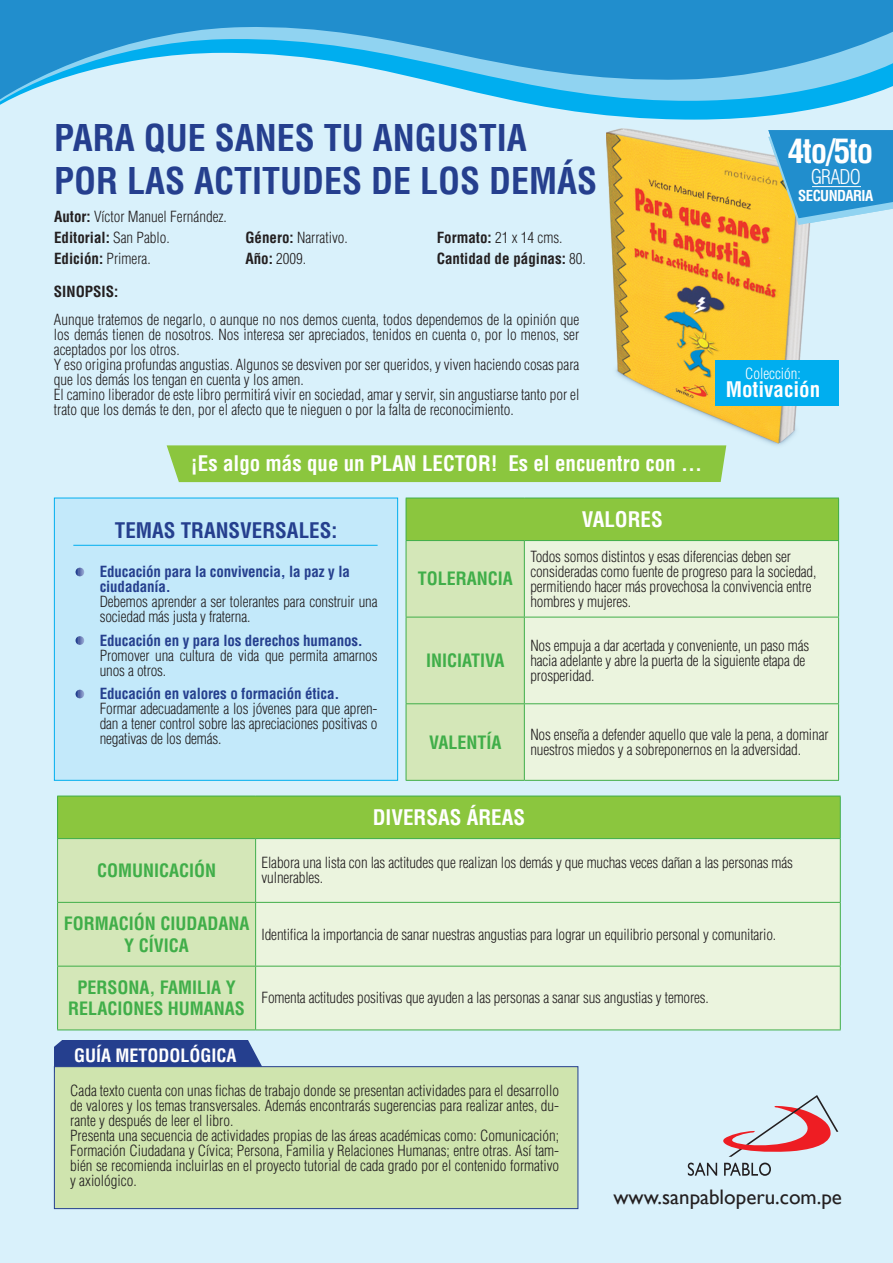
<style>
.page{position:relative;width:893px;height:1263px;background:#fff}
.page>*{position:absolute;margin:0;border:0;box-sizing:border-box;transform-origin:0 0}
.t1{font:700 condensed 36px/43.2px "Helvetica LT Std";color:#253f8e}
.t2{font:700 condensed 33px "Helvetica LT Std";letter-spacing:-.04em;color:#fff}
.t3{font:700 condensed 21px "Helvetica LT Std";color:#fff}
.t4{font:21px "Gill Sans";color:#231f20}
.t5{font:700 condensed 21px "Helvetica LT Std";color:#253f8e}
.t6{font:300 condensed 19.95px "Helvetica LT Std";letter-spacing:-.04em;color:#fff}
.t7{font:700 condensed 18px/21.6px "Helvetica LT Std";color:#40ae49;text-align:center}
.t8{font:700 condensed 18px "Helvetica LT Std";color:#fff}
.t9{font:300 condensed 15px/15px "Helvetica LT Std";color:#231f20}
.t10{font:700 condensed 15px/15px "Helvetica LT Std";letter-spacing:-.01em;color:#253f8e}
.t11{font:700 condensed 15px/21px "Helvetica LT Std";color:#231f20}
.t12{font:300 condensed 15px "Helvetica LT Std";color:#fff}
.t13{font:700 condensed 14.7px "Helvetica LT Std";letter-spacing:-.04em;color:#fff}
.s1{font-weight:700}
.s2{font-weight:300}
</style>
<div class="page">
<div style="left:0;top:39px;width:893px;height:1224px;background:#d9f1fb"></div>
<svg style="left:688px;top:1095px;width:150px;height:81px"></svg>
<div style="left:0;top:0;width:893px;height:22px;background:#218ecd"></div>
<svg style="left:0;top:22px;width:893px;height:95px"></svg>
<div style="left:54px;top:1040px;width:208px;height:26px;background:#253f8e"></div>
<div style="left:54px;top:1066px;width:524px;height:143px;background:#cfe4ae;border:1px solid #253f8e"></div>
<img style="left:606px;top:128px;width:233px;height:319px">
<svg style="left:768px;top:130px;width:125px;height:95px;background:#4da0c2"></svg>
<div style="left:58px;top:796px;width:782px;height:42px;background:#8bc63e"></div>
<div style="left:58px;top:839px;width:197px;height:190px;background:#d4e7b8"></div>
<div style="left:256px;top:839px;width:584px;height:190px;background:#ebf4de"></div>
<hr style="left:840px;top:839px;width:1px;height:63px;background:#40ae49">
<hr style="left:57px;top:902px;width:199px;height:1px;background:#40ae49">
<hr style="left:256px;top:902px;width:585px;height:1px;background:#40ae49">
<hr style="left:840px;top:903px;width:1px;height:63px;background:#40ae49">
<hr style="left:57px;top:966px;width:199px;height:1px;background:#40ae49">
<hr style="left:256px;top:966px;width:585px;height:1px;background:#40ae49">
<hr style="left:840px;top:966px;width:1px;height:63px;background:#40ae49">
<hr style="left:256px;top:1029px;width:585px;height:1px;background:#40ae49">
<hr style="left:57px;top:839px;width:1px;height:63px;background:#40ae49">
<hr style="left:255px;top:839px;width:1px;height:63px;background:#40ae49">
<hr style="left:57px;top:903px;width:1px;height:63px;background:#40ae49">
<hr style="left:255px;top:903px;width:1px;height:63px;background:#40ae49">
<hr style="left:57px;top:966px;width:1px;height:63px;background:#40ae49">
<hr style="left:255px;top:966px;width:1px;height:63px;background:#40ae49">
<hr style="left:57px;top:1029px;width:199px;height:1px;background:#40ae49">
<hr style="left:57px;top:796px;width:199px;height:1px;background:#40ae49">
<hr style="left:57px;top:796px;width:1px;height:42px;background:#40ae49">
<hr style="left:256px;top:796px;width:585px;height:1px;background:#40ae49">
<hr style="left:840px;top:796px;width:1px;height:42px;background:#40ae49">
<hr style="left:57px;top:838px;width:199px;height:1px;background:#40ae49">
<hr style="left:256px;top:838px;width:585px;height:1px;background:#40ae49">
<div style="left:406px;top:498px;width:433px;height:42px;background:#8bc63e"></div>
<div style="left:407px;top:541px;width:117px;height:239px;background:#d4e7b8"></div>
<div style="left:525px;top:541px;width:313px;height:239px;background:#ebf4de"></div>
<hr style="left:406px;top:498px;width:118px;height:1px;background:#40ae49">
<hr style="left:406px;top:498px;width:1px;height:42px;background:#40ae49">
<hr style="left:524px;top:498px;width:315px;height:1px;background:#40ae49">
<hr style="left:838px;top:498px;width:1px;height:42px;background:#40ae49">
<hr style="left:524px;top:540px;width:315px;height:1px;background:#40ae49">
<hr style="left:838px;top:541px;width:1px;height:76px;background:#40ae49">
<hr style="left:406px;top:617px;width:118px;height:1px;background:#40ae49">
<hr style="left:524px;top:617px;width:315px;height:1px;background:#40ae49">
<hr style="left:838px;top:617px;width:1px;height:86px;background:#40ae49">
<hr style="left:406px;top:703px;width:118px;height:1px;background:#40ae49">
<hr style="left:524px;top:703px;width:315px;height:1px;background:#40ae49">
<hr style="left:838px;top:704px;width:1px;height:76px;background:#40ae49">
<hr style="left:524px;top:780px;width:315px;height:1px;background:#40ae49">
<hr style="left:406px;top:540px;width:118px;height:1px;background:#40ae49">
<hr style="left:406px;top:541px;width:1px;height:76px;background:#40ae49">
<hr style="left:524px;top:541px;width:1px;height:76px;background:#40ae49">
<hr style="left:406px;top:617px;width:1px;height:86px;background:#40ae49">
<hr style="left:524px;top:617px;width:1px;height:86px;background:#40ae49">
<hr style="left:406px;top:704px;width:1px;height:76px;background:#40ae49">
<hr style="left:524px;top:704px;width:1px;height:76px;background:#40ae49">
<hr style="left:406px;top:780px;width:118px;height:1px;background:#40ae49">
<hr style="left:812px;top:186px;width:49px;height:1px;background:#fff">
<div style="left:54px;top:498px;width:344px;height:283px;background:#c3e9fa;border:1px solid #00aeef"></div>
<div style="left:167px;top:445px;width:559px;height:37px;background:#8bc63e"></div>
<hr style="left:73px;top:545px;width:305px;height:1px;background:#00aeef">
<div style="left:715px;top:361px;width:123px;height:45px;background:#00aeef"></div>
<h1 class="t1" style="left:54px;top:116px;width:545px">PARA QUE SANES TU ANGUSTIA<br>POR LAS ACTITUDES DE LOS DEMÁS</h1>
<p class="t9" style="left:54px;top:206px;width:174px;line-height:21px"><span class="s1">Autor:</span> Víctor Manuel Fernández.<br><span class="s1">Editorial:</span> San Pablo.<br><span class="s1">Edición:</span> Primera.</p>
<p class="t9" style="left:245px;top:227px;width:104px;line-height:21px"><span class="s1">Género:</span> Narrativo.<br><span class="s1">Año:</span> 2009.</p>
<p class="t11" style="left:437px;top:227px;width:151px">Formato: <span class="s2">21 x 14 cms.<br></span>Cantidad de páginas: <span class="s2">80.</span></p>
<p class="t11" style="left:54px;top:281px;width:66px">SINOPSIS:</p>
<p class="t9" style="left:54px;top:312px;width:527px">Aunque tratemos de negarlo, o aunque no nos demos cuenta, todos dependemos de la opinión que los demás tienen de nosotros. Nos interesa ser apreciados, tenidos en cuenta o, por lo menos, ser aceptados por los otros.<br>Y eso origina profundas angustias. Algunos se desviven por ser queridos, y viven haciendo cosas para que los demás los tengan en cuenta y los amen.<br>El camino liberador de este libro permitirá vivir en sociedad, amar y servir, sin angustiarse tanto por el trato que los demás te den, por el afecto que te nieguen o por la falta de reconocimiento.</p>
<h3 class="t3" style="left:191px;top:450px;width:512px">¡Es algo más que un PLAN LECTOR! Es el encuentro con …</h3>
<h3 class="t5" style="left:115px;top:518px;width:224px">TEMAS TRANSVERSALES:</h3>
<h3 class="t3" style="left:582px;top:506px;width:82px">VALORES</h3>
<h2 class="t2" style="left:788px;top:131px;width:87px">4to/5to</h2>
<h3 class="t6" style="left:811px;top:164px;width:51px">GRADO</h3>
<p class="t13" style="left:798px;top:186px;width:76px">SECUNDARIA</p>
<p class="t12" style="left:745px;top:364px;width:57px">Colección:</p>
<h3 class="t3" style="left:726px;top:376px;width:96px">Motivación</h3>
<p class="t10" style="left:100px;top:564px;width:252px">Educación para la convivencia, la paz y la ciudadanía.</p>
<p class="t9" style="left:100px;top:594px;width:279px">Debemos aprender a ser tolerantes para construir una sociedad más justa y fraterna.</p>
<p class="t10" style="left:100px;top:633px;width:265px">Educación en y para los derechos humanos.</p>
<p class="t9" style="left:100px;top:648px;width:279px">Promover una cultura de vida que permita amarnos unos a otros.</p>
<p class="t10" style="left:100px;top:686px;width:241px">Educación en valores o formación ética.</p>
<p class="t9" style="left:100px;top:701px;width:279px;text-align:justify">Formar adecuadamente a los jóvenes para que apren&shy;dan a tener control sobre las apreciaciones positivas o negativas de los demás.</p>
<p class="t7" style="left:418px;top:568px;width:97px">TOLERANCIA</p>
<p class="t7" style="left:426px;top:649px;width:80px">INICIATIVA</p>
<p class="t9" style="left:530px;top:549px;width:288px">Todos somos distintos y esas diferencias deben ser consideradas como fuente de progreso para la sociedad, permitiendo hacer más provechosa la convivencia entre hombres y mujeres.</p>
<p class="t9" style="left:530px;top:638px;width:280px">Nos empuja a dar acertada y conveniente, un paso más hacia adelante y abre la puerta de la siguiente etapa de prosperidad.</p>
<p class="t7" style="left:429px;top:731px;width:74px">VALENTÍA</p>
<p class="t9" style="left:530px;top:727px;width:300px">Nos enseña a defender aquello que vale la pena, a dominar nuestros miedos y a sobreponernos en la adversidad.</p>
<h3 class="t3" style="left:373px;top:804px;width:154px">DIVERSAS ÁREAS</h3>
<p class="t7" style="left:97px;top:859px;width:121px">COMUNICACIÓN</p>
<p class="t9" style="left:262px;top:855px;width:533px">Elabora una lista con las actitudes que realizan los demás y que muchas veces dañan a las personas más vulnerables.</p>
<p class="t7" style="left:64px;top:912px;width:187px">FORMACIÓN CIUDADANA<br>Y CÍVICA</p>
<p class="t9" style="left:262px;top:927px;width:516px">Identifica la importancia de sanar nuestras angustias para lograr un equilibrio personal y comunitario.</p>
<p class="t7" style="left:68px;top:976px;width:178px">PERSONA, FAMILIA Y<br>RELACIONES HUMANAS</p>
<p class="t8" style="left:74px;top:1044px;width:164px">GUÍA METODOLÓGICA</p>
<p class="t9" style="left:262px;top:990px;width:449px">Fomenta actitudes positivas que ayuden a las personas a sanar sus angustias y temores.</p>
<p class="t9" style="left:70px;top:1083px;width:491px">Cada texto cuenta con unas fichas de trabajo donde se presentan actividades para el desarrollo de valores y los temas transversales. Además encontrarás sugerencias para realizar antes, du&shy;rante y después de leer el libro.<br>Presenta una secuencia de actividades propias de las áreas académicas como: Comunicación; Formación Ciudadana y Cívica; Persona, Familia y Relaciones Humanas; entre otras. Así tam&shy;bién se recomienda incluirlas en el proyecto tutorial de cada grado por el contenido formativo y axiológico.</p>
<h3 class="t4" style="left:613px;top:1185px;width:230px">www.sanpabloperu.com.pe</h3>
</div>
